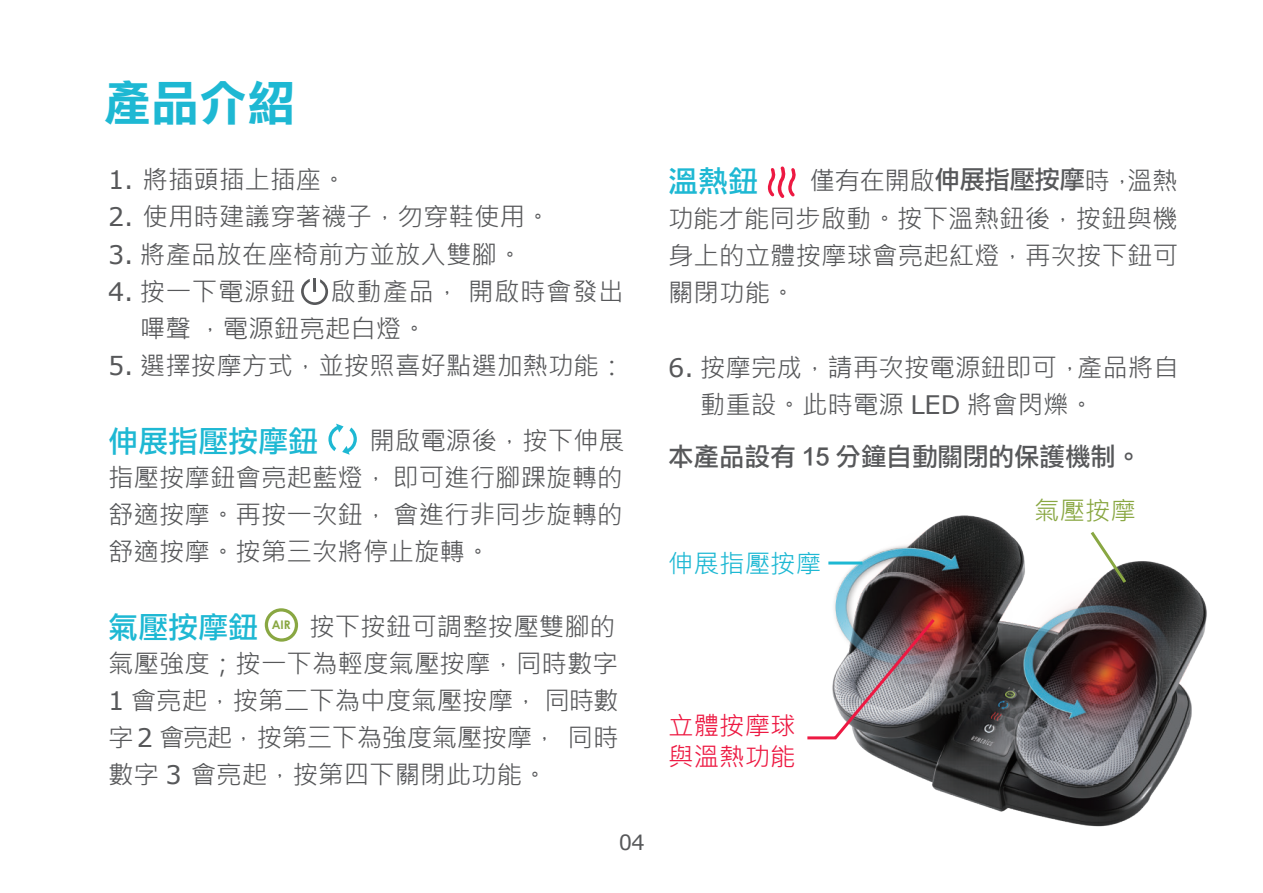
<style>
.page{position:relative;width:1263px;height:893px;background:#fff}
.page>*{position:absolute;margin:0;border:0;box-sizing:border-box;transform-origin:0 0}
.t1{font:48px "DF Li Hei Bd HK BF";color:#1eb8d3}
.t2{font:30px "DF Li Hei Md HK BF";color:#1eb8d3}
.t3{font:25.5px/37.2px "Microsoft Jheng Hei";color:#57585a;text-align:justify}
.t4{font:25.5px/37.2px "Microsoft Jheng Hei";letter-spacing:.02em;color:#57585a}
.t5{font:25.5px "DF Li Hei Md HK BF";color:#57585a}
.t6{font:25.5px/31.2px "Microsoft Jheng Hei";color:#ed1942}
.t7{font:25.5px "Microsoft Jheng Hei";color:#1eb8d3}
.t8{font:25.5px "Microsoft Jheng Hei";color:#89a742}
.t9{font:21px "Verdana";color:#57585a}
.t10{font:700 12px "Century Gothic";color:#89a742}
.s1{font-family:"Verdana"}
.s2{font-family:"DF Li Hei Md HK BF"}
</style>
<div class="page">
<div style="left:265px;top:608px;width:33px;height:34px;border:3px solid #89a742;border-radius:50%"></div>
<svg style="left:328px;top:424px;width:29px;height:31px"></svg>
<svg style="left:767px;top:166px;width:29px;height:32px"></svg>
<img style="left:828px;top:515px;width:379px;height:312px">
<svg style="left:301px;top:278px;width:27px;height:27px"></svg>
<img style="left:807px;top:616px;width:131px;height:125px">
<svg style="left:1088px;top:528px;width:41px;height:58px"></svg>
<hr style="left:828px;top:561px;width:34px;height:3px;background:#1eb8d3">
<h1 class="t1" style="left:103px;top:78px;width:193px">產品介紹</h1>
<p class="t3" style="left:108px;top:161px;width:240px"><span class="s1">1.</span> 將插頭插上插座。</p>
<p class="t3" style="left:108px;top:198px;width:444px"><span class="s1">2.</span> 使用時建議穿著襪子，勿穿鞋使用。</p>
<p class="t3" style="left:108px;top:236px;width:416px"><span class="s1">3.</span> 將產品放在座椅前方並放入雙腳。</p>
<p class="t3" style="left:108px;top:273px;width:189px"><span class="s1">4.</span> 按一下電源鈕</p>
<p class="t4" style="left:140px;top:273px;width:485px;text-indent:190px">啟動產品，開啟時會發出嗶聲 ，電源鈕亮起白燈。</p>
<p class="t3" style="left:108px;top:347px;width:518px"><span class="s1">5.</span> 選擇按摩方式，並按照喜好點選加熱功能：</p>
<p class="t2" style="left:108px;top:425px;width:211px">伸展指壓按摩鈕</p>
<p class="t3" style="left:108px;top:422px;width:518px;text-indent:261px">開啟電源後，按下伸展指壓按摩鈕會亮起藍燈，即可進行腳踝旋轉的舒適按摩。再按一次鈕，會進行非同步旋轉的舒適按摩。按第三次將停止旋轉。</p>
<p class="t2" style="left:108px;top:611px;width:151px">氣壓按摩鈕</p>
<p class="t3" style="left:108px;top:608px;width:512px;text-align:left;text-indent:201px">按下按鈕可調整按壓雙腳的氣壓強度；按一下為輕度氣壓按摩，同時數字<br><span class="s1">1</span> 會亮起，按第二下為中度氣壓按摩，同時數字 <span class="s1">2</span> 會亮起，按第三下為強度氣壓按摩，同時數字 <span class="s1">3</span> 會亮起，按第四下關閉此功能。</p>
<p class="t10" style="left:272px;top:616px;width:21px">AIR</p>
<p class="t9" style="left:619px;top:828px;width:27px">04</p>
<p class="t2" style="left:668px;top:166px;width:91px">溫熱鈕</p>
<p class="t3" style="left:668px;top:163px;width:511px;text-indent:141px">僅有在開啟<span class="s2">伸展指壓按摩</span>時，溫熱功能才能同步啟動。按下溫熱鈕後，按鈕與機身上的立體按摩球會亮起紅燈，再次按下鈕可關閉功能。</p>
<p class="t3" style="left:700px;top:349px;width:480px;text-indent:-32px"><span class="s1">6.</span> 按摩完成，請再次按電源鈕即可，產品將自動重設。此時電源 <span class="s1">LED</span> 將會閃爍。</p>
<p class="t5" style="left:668px;top:444px;width:475px">本產品設有 15 分鐘自動關閉的保護機制。</p>
<p class="t7" style="left:668px;top:547px;width:154px">伸展指壓按摩</p>
<p class="t6" style="left:668px;top:710px;width:129px">立體按摩球與溫熱功能</p>
<p class="t8" style="left:1034px;top:494px;width:103px">氣壓按摩</p>
</div>
